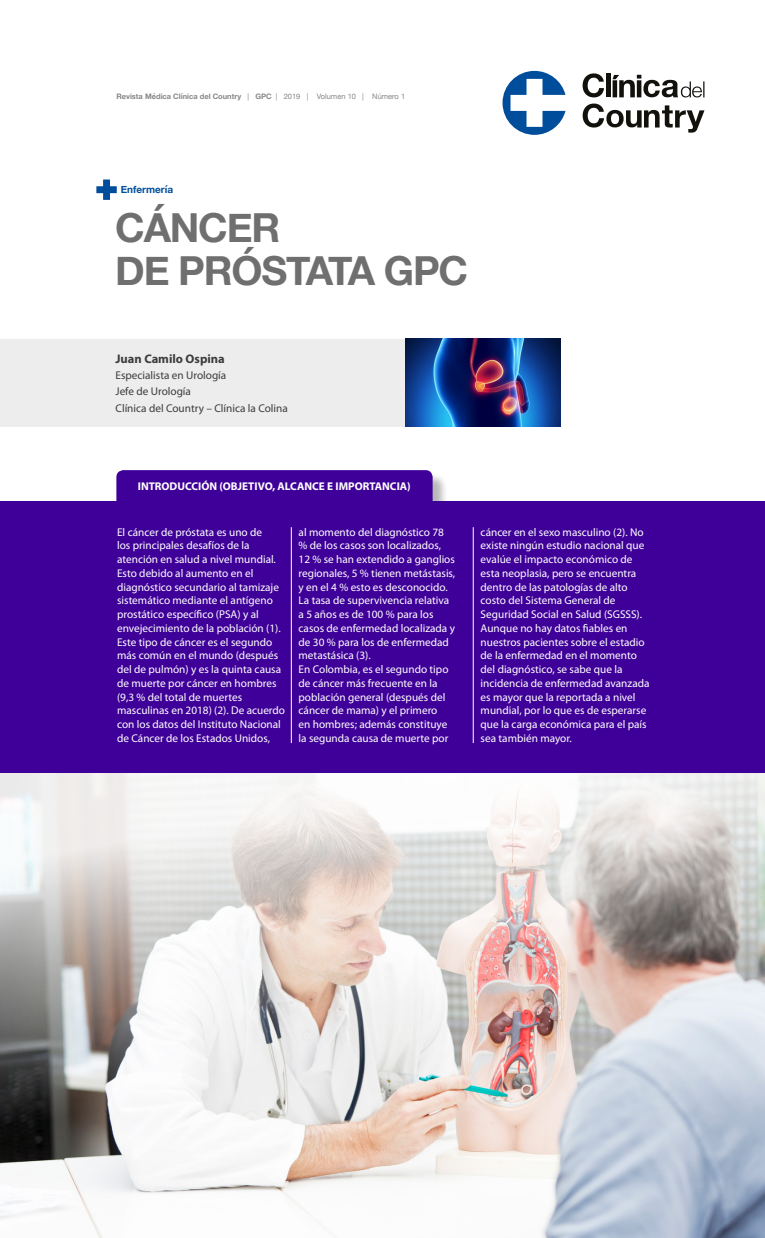
<style>
.page{position:relative;width:765px;height:1238px;background:#fff}
.page>*{position:absolute;margin:0;border:0;box-sizing:border-box;transform-origin:0 0}
.t1{font:700 40px/42.5px "Helvetica Neue";letter-spacing:-.03em;color:#706f6f}
.t2{font:700 12.5px "Myriad Pro";color:#3c3c3b}
.t3{font:11.25px/13.8px "Myriad Pro";color:#fff}
.t4{font:11.25px/16.2px "Myriad Pro";color:#3c3c3b}
.t5{font:700 11.25px "Myriad Pro";color:#fff}
.t6{font:700 10px "Helvetica Neue";color:#004e9b}
.t7{font:700 7.5px "Helvetica Neue";color:#878787}
.s1{font-weight:400}
</style>
<div class="page">
<div style="left:118px;top:472px;width:330px;height:51px;background:#000;opacity:.28"></div>
<div style="left:116px;top:470px;width:317px;height:32px;background:#3f0099"></div>
<div style="left:0;top:502px;width:765px;height:685px;background:#3f0099"></div>
<div style="left:0;top:339px;width:405px;height:87px;background:#ededed"></div>
<svg style="left:503px;top:71px;width:63px;height:64px"></svg>
<svg style="left:583px;top:73px;width:21px;height:24px"></svg>
<div style="left:606px;top:73px;width:5px;height:24px;background:#12110c"></div>
<svg style="left:613px;top:75px;width:91px;height:22px"></svg>
<svg style="left:583px;top:104px;width:121px;height:29px"></svg>
<img style="left:405px;top:339px;width:155px;height:87px">
<img style="left:92px;top:1222px;width:673px;height:16px">
<svg style="left:96px;top:179px;width:21px;height:21px"></svg>
<svg style="left:0;top:773px;width:765px;height:449px;background:#d7d2d1"></svg>
<hr style="left:291px;top:527px;width:1px;height:216px;background:#fff">
<hr style="left:473px;top:527px;width:1px;height:216px;background:#fff">
<p class="t7" style="left:116px;top:91px;width:290px">Revista Médica Clínica del Country <span class="s1">|</span> GPC <span class="s1">| 2019 | Volumen 10 | Número 1</span></p>
<p class="t6" style="left:121px;top:182px;width:54px">Enfermería</p>
<h1 class="t1" style="left:115px;top:208px;width:354px">CÁNCER<br>DE PRÓSTATA GPC</h1>
<p class="t2" style="left:116px;top:350px;width:111px">Juan Camilo Ospina</p>
<p class="t4" style="left:116px;top:367px;width:174px">Especialista en Urología<br>Jefe de Urología<br>Clínica del Country – Clínica la Colina</p>
<p class="t5" style="left:138px;top:479px;width:274px">INTRODUCCIÓN (OBJETIVO, ALCANCE E IMPORTANCIA)</p>
<p class="t3" style="left:117px;top:525px;width:169px">El cáncer de próstata es uno de<br>los principales desafíos de la atención en salud a nivel mundial.<br>Esto debido al aumento en el diagnóstico secundario al tamizaje sistemático mediante el antígeno prostático específico (PSA) y al envejecimiento de la población (1).<br>Este tipo de cáncer es el segundo más común en el mundo (después del de pulmón) y es la quinta causa de muerte por cáncer en hombres (9,3 % del total de muertes masculinas en 2018) (2). De acuerdo con los datos del Instituto Nacional de Cáncer de los Estados Unidos,</p>
<p class="t3" style="left:299px;top:525px;width:158px">al momento del diagnóstico 78 % de los casos son localizados,<br>12 % se han extendido a ganglios regionales, 5 % tienen metástasis, y en el 4 % esto es desconocido.<br>La tasa de supervivencia relativa a 5 años es de 100 % para los casos de enfermedad localizada y de 30 % para los de enfermedad metastásica (3).<br>En Colombia, es el segundo tipo de cáncer más frecuente en la población general (después del cáncer de mama) y el primero<br>en hombres; además constituye la segunda causa de muerte por</p>
<p class="t3" style="left:481px;top:525px;width:170px">cáncer en el sexo masculino (2). No existe ningún estudio nacional que evalúe el impacto económico de esta neoplasia, pero se encuentra dentro de las patologías de alto costo del Sistema General de<br>Seguridad Social en Salud (SGSSS).<br>Aunque no hay datos fiables en nuestros pacientes sobre el estadio de la enfermedad en el momento del diagnóstico, se sabe que la incidencia de enfermedad avanzada es mayor que la reportada a nivel mundial, por lo que es de esperarse que la carga económica para el país sea también mayor.</p>
</div>
